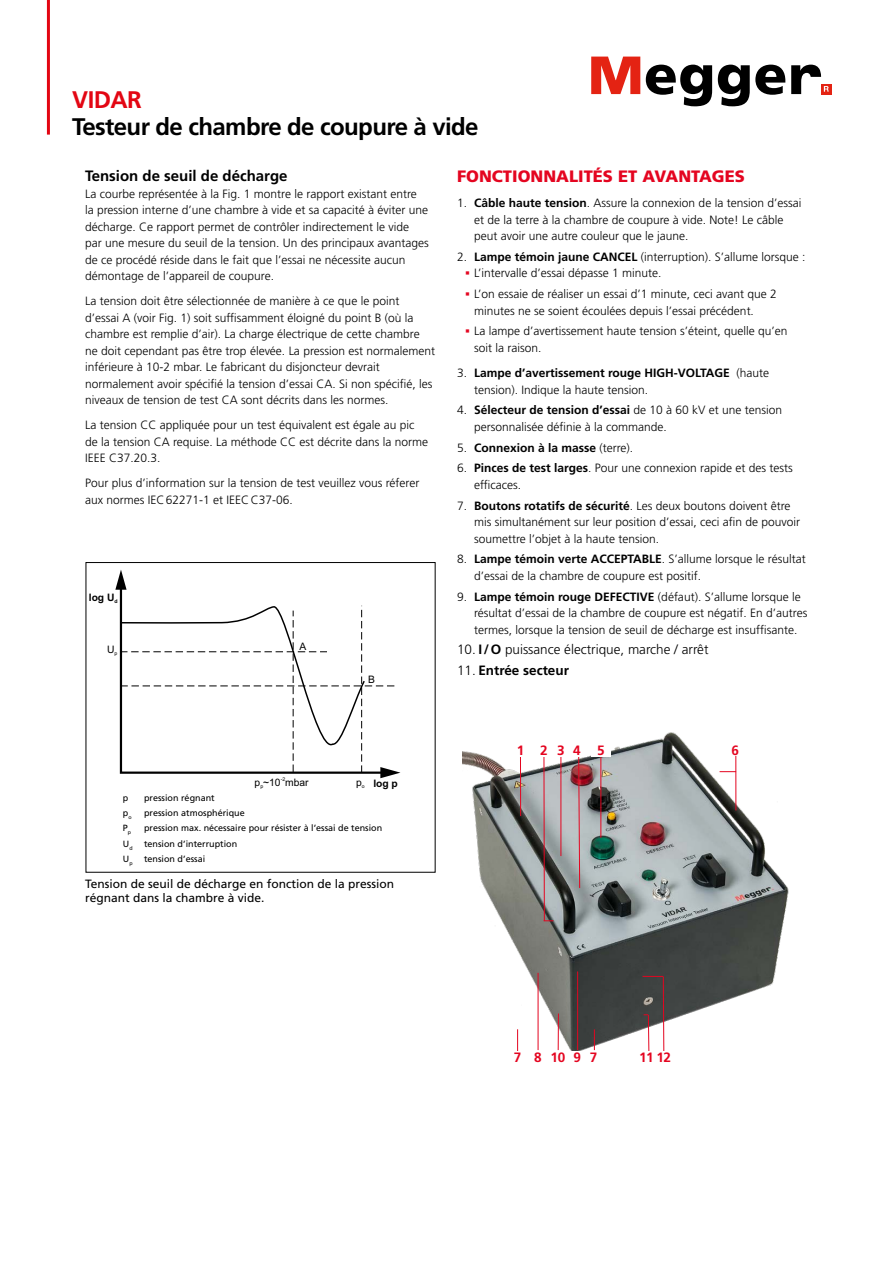
<style>
.page{position:relative;width:893px;height:1263px;background:#fff}
.page>*{position:absolute;margin:0;border:0;box-sizing:border-box;transform-origin:0 0}
.t1{font:700 24px "Frutiger LT Std";letter-spacing:-.025em;color:#000}
.t2{font:700 24px "Frutiger LT Std";letter-spacing:-.025em;color:#e30613}
.t3{font:900 16.5px "Frutiger LT Std";color:#e40520}
.t4{font:700 15px "Frutiger LT Std";color:#000}
.t5{font:300 13.5px "Frutiger LT Std";color:#000}
.t6{font:700 13.5px "Frutiger LT Std";color:#000}
.t7{font:700 13.5px "Frutiger LT Std";color:#e40520}
.t8{font:300 12px/16.5px "Frutiger LT Std";color:#000}
.t9{font:12px/14.4px "Frutiger LT Std";color:#000}
.t10{font:700 12px "Frutiger LT Std";color:#000}
.t11{font:10.35px "Arial";color:#000}
.t12{font:700 10.35px "Arial";color:#000}
.t13{font:9px "Frutiger LT Std";color:#000}
.t14{font:5.1px "Arial";color:#000}
.s1{font-weight:700}
.s2{font-family:"Garamond";font-weight:400;color:#e40520}
.s3{font-weight:300}
</style>
<div class="page">
<hr style="left:47px;top:0;width:3px;height:135px;background:#e30613">
<div style="left:821px;top:84px;width:10px;height:10px;background:#e42313"></div>
<svg style="left:591px;top:57px;width:49px;height:37px"></svg>
<svg style="left:646px;top:65px;width:66px;height:41px"></svg>
<svg style="left:718px;top:65px;width:67px;height:41px"></svg>
<svg style="left:791px;top:65px;width:38px;height:29px"></svg>
<svg style="left:115px;top:570px;width:12px;height:20px"></svg>
<svg style="left:119px;top:605px;width:281px;height:173px"></svg>
<img style="left:462px;top:732px;width:327px;height:319px">
<hr style="left:520px;top:754px;width:1px;height:62px;background:#e40520">
<div style="left:511px;top:743px;width:19px;height:13px;background:#fff"></div>
<svg style="left:578px;top:756px;width:2px;height:133px"></svg>
<div style="left:567px;top:743px;width:19px;height:13px;background:#fff"></div>
<hr style="left:600px;top:756px;width:1px;height:82px;background:#e40520">
<div style="left:591px;top:743px;width:20px;height:13px;background:#fff"></div>
<svg style="left:594px;top:1029px;width:1px;height:21px"></svg>
<hr style="left:577px;top:971px;width:1px;height:79px;background:#e40520">
<hr style="left:538px;top:973px;width:1px;height:77px;background:#e40520">
<svg style="left:517px;top:1029px;width:1px;height:22px"></svg>
<hr style="left:560px;top:751px;width:1px;height:105px;background:#e40520">
<div style="left:551px;top:743px;width:20px;height:13px;background:#fff"></div>
<hr style="left:544px;top:753px;width:1px;height:168px;background:#e40520">
<div style="left:534px;top:743px;width:19px;height:13px;background:#fff"></div>
<svg style="left:720px;top:771px;width:15px;height:1px"></svg>
<div style="left:726px;top:743px;width:19px;height:13px;background:#fff"></div>
<hr style="left:558px;top:1013px;width:1px;height:37px;background:#e40520">
<svg style="left:642px;top:976px;width:23px;height:75px"></svg>
<hr style="left:735px;top:756px;width:1px;height:54px;background:#e40520">
<h1 class="t2" style="left:72px;top:85px;width:71px">VIDAR</h1>
<h1 class="t1" style="left:72px;top:112px;width:408px">Testeur de chambre de coupure à vide</h1>
<p class="t4" style="left:85px;top:167px;width:204px">Tension de seuil de décharge</p>
<p class="t8" style="left:85px;top:185px;width:345px">La courbe représentée à la Fig. 1 montre le rapport existant entre<br>la pression interne d’une chambre à vide et sa capacité à éviter une décharge. Ce rapport permet de contrôler indirectement le vide par une mesure du seuil de la tension. Un des principaux avantages de ce procédé réside dans le fait que l’essai ne nécessite aucun démontage de l’appareil de coupure.</p>
<p class="t8" style="left:85px;top:293px;width:352px">La tension doit être sélectionnée de manière à ce que le point d’essai A (voir Fig. 1) soit suffisamment éloigné du point B (où la chambre est remplie d’air). La charge électrique de cette chambre ne doit cependant pas être trop élevée. La pression est normalement inférieure à 10-2 mbar. Le fabricant du disjoncteur devrait normalement avoir spécifié la tension d’essai CA. Si non spécifié, les niveaux de tension de test CA sont décrits dans les normes.</p>
<p class="t8" style="left:85px;top:417px;width:345px">La tension CC appliquée pour un test équivalent est égale au pic de la tension CA requise. La méthode CC est décrite dans la norme<br>IEEE C37.20.3.</p>
<p class="t8" style="left:85px;top:475px;width:336px">Pour plus d’information sur la tension de test veuillez vous réferer aux normes IEC62271-1 et IEECC37-06.</p>
<h2 class="t3" style="left:457px;top:166px;width:289px">FONCTIONNALITÉS ET AVANTAGES</h2>
<p class="t8" style="left:474px;top:195px;width:329px;text-indent:-17px">1. <span class="s1">Câble haute tension</span>. Assure la connexion de la tension d’essai et de la terre à la chambre de coupure à vide. Note! Le câble peut avoir une autre couleur que le jaune.</p>
<p class="t8" style="left:457px;top:249px;width:350px">2. <span class="s1">Lampe témoin jaune CANCEL</span> (interruption). S’allume lorsque :</p>
<p class="t8" style="left:466px;top:265px;width:198px"><span class="s2">▪</span> L’intervalle d’essai dépasse 1 minute.</p>
<p class="t8" style="left:474px;top:286px;width:304px;text-indent:-9px"><span class="s2">▪</span> L’on essaie de réaliser un essai d’1 minute, ceci avant que 2 minutes ne se soient écoulées depuis l’essai précédent.</p>
<p class="t8" style="left:474px;top:323px;width:315px;text-indent:-9px"><span class="s2">▪</span> La lampe d’avertissement haute tension s’éteint, quelle qu’en soit la raison.</p>
<p class="t8" style="left:474px;top:365px;width:297px;text-indent:-17px">3. <span class="s1">Lampe d’avertissement rouge HIGH-VOLTAGE</span> (haute tension). Indique la haute tension.</p>
<p class="t8" style="left:474px;top:402px;width:310px;text-indent:-17px">4. <span class="s1">Sélecteur de tension d’essai</span> de 10 à 60 kV et une tension personnalisée définie à la commande.</p>
<p class="t10" style="left:457px;top:440px;width:178px"><span class="s3">5.</span> Connexion à la masse <span class="s3">(terre).</span></p>
<p class="t8" style="left:474px;top:460px;width:320px;text-indent:-17px">6. <span class="s1">Pinces de test larges</span>. Pour une connexion rapide et des tests efficaces.</p>
<p class="t8" style="left:474px;top:497px;width:328px;text-indent:-17px">7. <span class="s1">Boutons rotatifs de sécurité</span>. Les deux boutons doivent être mis simultanément sur leur position d’essai, ceci afin de pouvoir soumettre l’objet à la haute tension.</p>
<p class="t8" style="left:474px;top:551px;width:333px;text-indent:-17px">8. <span class="s1">Lampe témoin verte ACCEPTABLE</span>. S’allume lorsque le résultat d’essai de la chambre de coupure est positif.</p>
<p class="t8" style="left:474px;top:588px;width:335px;text-indent:-17px">9. <span class="s1">Lampe témoin rouge DEFECTIVE</span> (défaut). S’allume lorsque le résultat d’essai de la chambre de coupure est négatif. En d’autres termes, lorsque la tension de seuil de décharge est insuffisante.</p>
<p class="t5" style="left:457px;top:642px;width:253px">10. <span class="s1">I/O</span> puissance électrique, marche / arrêt</p>
<p class="t6" style="left:457px;top:662px;width:113px"><span class="s3">11.</span> Entrée secteur</p>
<p class="t12" style="left:89px;top:593px;width:30px">log U<sub>d</sub></p>
<p class="t11" style="left:107px;top:646px;width:9px">U</p>
<p class="t11" style="left:300px;top:642px;width:8px">A</p>
<p class="t14" style="left:115px;top:651px;width:4px">p</p>
<p class="t11" style="left:368px;top:676px;width:8px">B</p>
<p class="t14" style="left:281px;top:777px;width:6px">-2</p>
<p class="t11" style="left:255px;top:778px;width:56px">p ~10 mbar</p>
<p class="t14" style="left:260px;top:784px;width:4px">p</p>
<p class="t11" style="left:356px;top:779px;width:10px">p<sub>o</sub></p>
<p class="t12" style="left:373px;top:779px;width:26px">log p</p>
<p class="t13" style="left:123px;top:792px;width:7px">p</p>
<p class="t13" style="left:144px;top:792px;width:72px">pression régnant</p>
<p class="t13" style="left:123px;top:808px;width:10px">p<sub>o</sub></p>
<p class="t13" style="left:144px;top:808px;width:102px">pression atmosphérique</p>
<p class="t13" style="left:123px;top:823px;width:10px">P<sub>p</sub></p>
<p class="t13" style="left:144px;top:823px;width:240px">pression max. nécessaire pour résister à l’essai de tension</p>
<p class="t13" style="left:123px;top:838px;width:11px">U<sub>d</sub></p>
<p class="t13" style="left:144px;top:838px;width:95px">tension d’interruption</p>
<p class="t13" style="left:123px;top:854px;width:11px">U<sub>p</sub></p>
<p class="t13" style="left:144px;top:854px;width:63px">tension d’essai</p>
<p class="t9" style="left:85px;top:876px;width:311px">Tension de seuil de décharge en fonction de la pression régnant dans la chambre à vide.</p>
<p class="t7" style="left:540px;top:742px;width:26px">2 3</p>
<p class="t7" style="left:731px;top:742px;width:9px">6</p>
<p class="t7" style="left:517px;top:742px;width:9px">1</p>
<p class="t7" style="left:573px;top:742px;width:33px">4 5</p>
<p class="t7" style="left:514px;top:1049px;width:29px">7 8</p>
<p class="t7" style="left:574px;top:1049px;width:25px">9 7</p>
<p class="t7" style="left:550px;top:1049px;width:16px">10</p>
<p class="t7" style="left:639px;top:1049px;width:33px">11 12</p>
</div>
